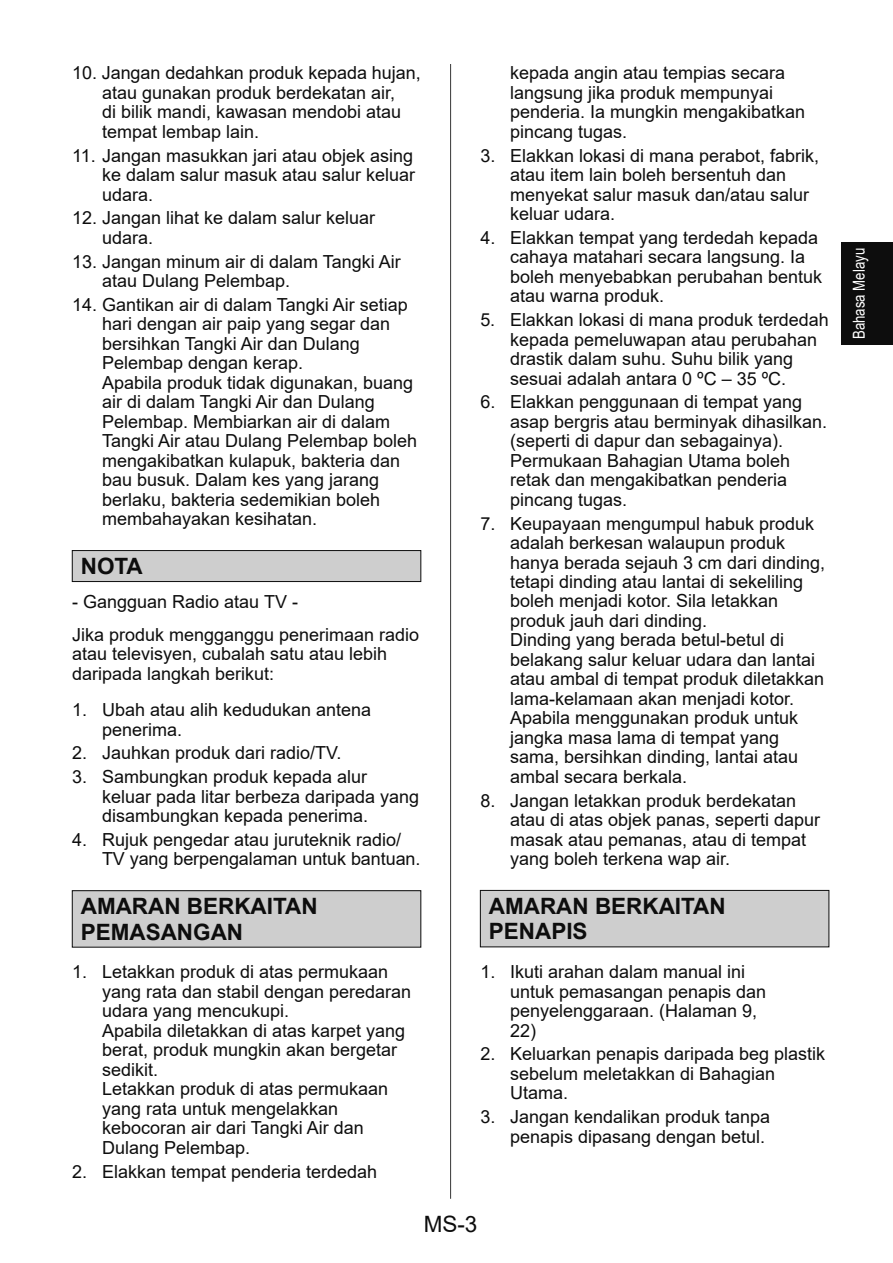
<style>
.page{position:relative;width:893px;height:1263px;background:#fff}
.page>*{position:absolute;margin:0;border:0;box-sizing:border-box;transform-origin:0 0}
.t1{font:700 22.5px/25.5px "Arial";color:#0d0d0d}
.t2{font:22.5px "Arial";color:#0d0d0d}
.t3{font:18px/19.5px "Arial";color:#0d0d0d}
.t4{font:16.5px "Arial";color:#fff;scale:.8 1}
</style>
<div class="page">
<div style="left:842px;top:243px;width:51px;height:102px;background:#0d0d0d"></div>
<hr style="left:450px;top:64px;width:1px;height:1135px;background:#373737">
<div style="left:72px;top:551px;width:349px;height:31px;background:#cecece"></div>
<div style="left:72px;top:550px;width:349px;height:32px;border:1px solid #0d0d0d"></div>
<div style="left:72px;top:891px;width:349px;height:56px;background:#cecece"></div>
<div style="left:72px;top:890px;width:349px;height:58px;border:1px solid #0d0d0d"></div>
<div style="left:480px;top:890px;width:349px;height:57px;background:#cecece"></div>
<div style="left:480px;top:890px;width:349px;height:57px;border:1px solid #0d0d0d"></div>
<p class="t3" style="left:102px;top:63px;width:320px;text-indent:-30px">10. Jangan dedahkan produk kepada hujan, atau gunakan produk berdekatan air,<br>di bilik mandi, kawasan mendobi atau tempat lembap lain.</p>
<p class="t3" style="left:102px;top:146px;width:314px;text-align:justify;text-indent:-30px">11. Jangan masukkan jari atau objek asing ke dalam salur masuk atau salur keluar udara.</p>
<p class="t3" style="left:102px;top:208px;width:274px;text-indent:-30px">12. Jangan lihat ke dalam salur keluar udara.</p>
<p class="t3" style="left:102px;top:252px;width:300px;text-indent:-30px">13. Jangan minum air di dalam Tangki Air atau Dulang Pelembap.</p>
<p class="t3" style="left:102px;top:295px;width:316px;text-indent:-30px">14. Gantikan air di dalam Tangki Air setiap hari dengan air paip yang segar dan bersihkan Tangki Air dan Dulang Pelembap dengan kerap.<br>Apabila produk tidak digunakan, buang air di dalam Tangki Air dan Dulang Pelembap. Membiarkan air di dalam Tangki Air atau Dulang Pelembap boleh mengakibatkan kulapuk, bakteria dan bau busuk. Dalam kes yang jarang berlaku, bakteria sedemikian boleh membahayakan kesihatan.</p>
<p class="t1" style="left:81px;top:554px;width:64px">NOTA</p>
<p class="t3" style="left:72px;top:586px;width:348px;line-height:32.2px">- Gangguan Radio atau TV -<br>Jika produk mengganggu penerimaan radio</p>
<p class="t3" style="left:72px;top:644px;width:317px">atau televisyen, cubalah satu atau lebih daripada langkah berikut:</p>
<p class="t3" style="left:102px;top:700px;width:271px;text-indent:-30px">1. Ubah atau alih kedudukan antena penerima.</p>
<p class="t3" style="left:72px;top:743px;width:271px">2. Jauhkan produk dari radio/TV.</p>
<p class="t3" style="left:102px;top:767px;width:318px;text-indent:-30px">3. Sambungkan produk kepada alur keluar pada litar berbeza daripada yang disambungkan kepada penerima.</p>
<p class="t3" style="left:102px;top:830px;width:320px;text-indent:-30px">4. Rujuk pengedar atau juruteknik radio/<br>TV yang berpengalaman untuk bantuan.</p>
<p class="t1" style="left:81px;top:894px;width:238px">AMARAN BERKAITAN<br>PEMASANGAN</p>
<p class="t3" style="left:102px;top:962px;width:311px;text-indent:-30px">1. Letakkan produk di atas permukaan yang rata dan stabil dengan peredaran udara yang mencukupi.<br>Apabila diletakkan di atas karpet yang berat, produk mungkin akan bergetar sedikit.<br>Letakkan produk di atas permukaan yang rata untuk mengelakkan kebocoran air dari Tangki Air dan<br>Dulang Pelembap.</p>
<p class="t3" style="left:72px;top:1162px;width:306px">2. Elakkan tempat penderia terdedah</p>
<p class="t3" style="left:510px;top:63px;width:296px">kepada angin atau tempias secara langsung jika produk mempunyai penderia. Ia mungkin mengakibatkan pincang tugas.</p>
<p class="t3" style="left:510px;top:146px;width:310px;text-indent:-30px">3. Elakkan lokasi di mana perabot, fabrik, atau item lain boleh bersentuh dan menyekat salur masuk dan/atau salur keluar udara.</p>
<p class="t3" style="left:510px;top:228px;width:314px;text-indent:-30px">4. Elakkan tempat yang terdedah kepada cahaya matahari secara langsung. Ia boleh menyebabkan perubahan bentuk atau warna produk.</p>
<p class="t3" style="left:510px;top:310px;width:320px;text-indent:-30px">5. Elakkan lokasi di mana produk terdedah kepada pemeluwapan atau perubahan drastik dalam suhu. Suhu bilik yang sesuai adalah antara 0 ºC – 35 ºC.</p>
<p class="t3" style="left:510px;top:392px;width:318px;text-indent:-30px">6. Elakkan penggunaan di tempat yang asap bergris atau berminyak dihasilkan. (seperti di dapur dan sebagainya).<br>Permukaan Bahagian Utama boleh retak dan mengakibatkan penderia pincang tugas.</p>
<p class="t3" style="left:510px;top:514px;width:316px;text-indent:-30px">7. Keupayaan mengumpul habuk produk adalah berkesan walaupun produk hanya berada sejauh 3 cm dari dinding, tetapi dinding atau lantai di sekeliling boleh menjadi kotor. Sila letakkan produk jauh dari dinding.<br>Dinding yang berada betul-betul di belakang salur keluar udara dan lantai atau ambal di tempat produk diletakkan lama-kelamaan akan menjadi kotor.<br>Apabila menggunakan produk untuk jangka masa lama di tempat yang sama, bersihkan dinding, lantai atau ambal secara berkala.</p>
<p class="t3" style="left:510px;top:791px;width:312px;text-indent:-30px">8. Jangan letakkan produk berdekatan atau di atas objek panas, seperti dapur masak atau pemanas, atau di tempat yang boleh terkena wap air.</p>
<p class="t1" style="left:489px;top:893px;width:238px">AMARAN BERKAITAN<br>PENAPIS</p>
<p class="t3" style="left:510px;top:962px;width:258px;text-indent:-30px">1. Ikuti arahan dalam manual ini untuk pemasangan penapis dan penyelenggaraan. (Halaman 9,<br>22)</p>
<p class="t3" style="left:510px;top:1044px;width:316px;text-indent:-30px">2. Keluarkan penapis daripada beg plastik sebelum meletakkan di Bahagian<br>Utama.</p>
<p class="t3" style="left:480px;top:1107px;width:291px;text-align:right">3. Jangan kendalikan produk tanpa penapis dipasang dengan betul.</p>
<p class="t2" style="left:424px;top:1212px;width:55px">MS-3</p>
<p class="t4" style="left:850px;top:339px;width:115px;rotate:-90deg">Bahasa Melayu</p>
</div>
